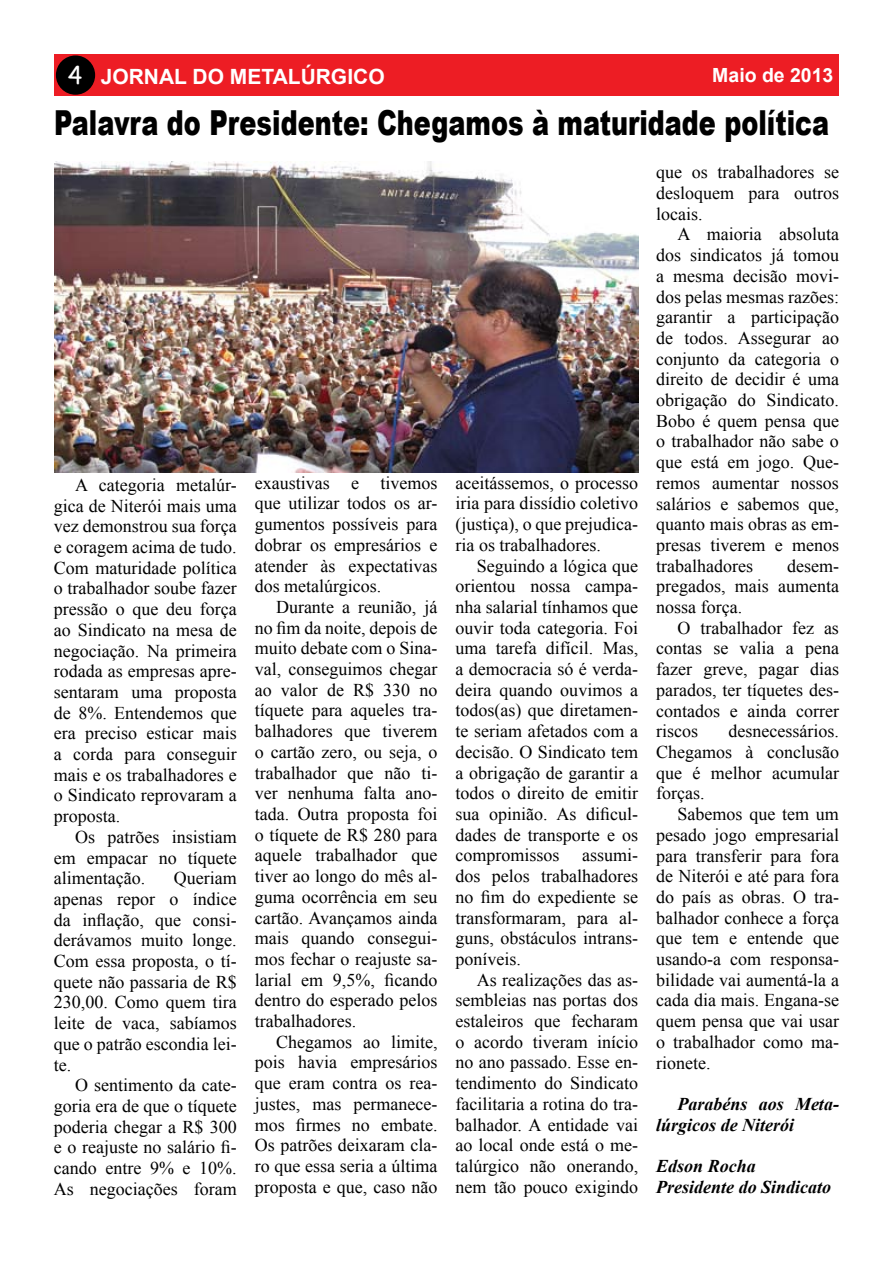
<style>
.page{position:relative;width:893px;height:1263px;background:#fff}
.page>*{position:absolute;margin:0;border:0;box-sizing:border-box;transform-origin:0 0}
.t1{font:900 34.5px "Arial";color:#000;scale:.74 1}
.t2{font:700 21px "Arial";color:#fff}
.t3{font:700 19.5px "Arial";color:#fff}
.t4{font:18px/20.7px "Times New Roman";color:#000;text-align:justify}
.t5{font:italic 700 18px/20.7px "Times New Roman";color:#000}
.s1{font-family:"Comic Sans MS";font-weight:400;font-size:24px}
</style>
<div class="page">
<div style="left:54px;top:54px;width:785px;height:42px;background:#ed1d24"></div>
<div style="left:57px;top:56px;width:37px;height:38px;background:#000;border-radius:50%"></div>
<div style="left:56px;top:55px;width:39px;height:40px;border:2px solid #000;border-radius:50%"></div>
<img style="left:54px;top:162px;width:584px;height:310px">
<p class="t2" style="left:68px;top:63px;width:318px"><span class="s1">4</span> JORNAL DO METALÚRGICO</p>
<p class="t3" style="left:712px;top:63px;width:123px">Maio de 2013</p>
<h1 class="t1" style="left:54px;top:98px;width:1049px">Palavra do Presidente: Chegamos à maturidade política</h1>
<p class="t4" style="left:54px;top:474px;width:184px;text-indent:21px">A categoria metalúr&shy;gica de Niterói mais uma vez demonstrou sua força e coragem acima de tudo.<br>Com maturidade política o trabalhador soube fazer pressão o que deu força ao Sindicato na mesa de negociação. Na primeira rodada as empresas apre&shy;sentaram uma proposta de 8%. Entendemos que era preciso esticar mais a corda para conseguir mais e os trabalhadores e o Sindicato reprovaram a proposta.</p>
<p class="t4" style="left:54px;top:826px;width:184px;text-indent:21px">Os patrões insistiam em empacar no tíquete alimentação.</p>
<p class="t4" style="left:54px;top:867px;width:184px;text-indent:120px">Queriam apenas repor o índice da inflação, que consi&shy;derávamos muito longe.<br>Com essa proposta, o tí&shy;quete não passaria de R$ 230,00. Como quem tira leite de vaca, sabíamos que o patrão escondia lei&shy;te.</p>
<p class="t4" style="left:54px;top:1074px;width:184px;text-indent:21px">O sentimento da cate&shy;goria era de que o tíquete poderia chegar a R$ 300 e o reajuste no salário fi&shy;cando entre 9% e 10%.<br>As negociações foram</p>
<p class="t4" style="left:255px;top:472px;width:184px">exaustivas e tivemos que utilizar todos os ar&shy;gumentos possíveis para dobrar os empresários e atender às expectativas dos metalúrgicos.</p>
<p class="t4" style="left:255px;top:596px;width:184px;text-indent:21px">Durante a reunião, já no fim da noite, depois de muito debate com o Sina&shy;val, conseguimos chegar ao valor de R$ 330 no tíquete para aqueles tra&shy;balhadores que tiverem o cartão zero, ou seja, o trabalhador que não ti&shy;ver nenhuma falta ano&shy;tada. Outra proposta foi o tíquete de R$ 280 para aquele trabalhador que tiver ao longo do mês al&shy;guma ocorrência em seu cartão. Avançamos ainda mais quando consegui&shy;mos fechar o reajuste sa&shy;larial em 9,5%, ficando dentro do esperado pelos trabalhadores.</p>
<p class="t4" style="left:255px;top:1031px;width:184px;text-indent:21px">Chegamos ao limite, pois havia empresários que eram contra os rea&shy;justes, mas permanece&shy;mos firmes no embate.<br>Os patrões deixaram cla&shy;ro que essa seria a última proposta e que, caso não</p>
<p class="t4" style="left:455px;top:472px;width:184px">aceitássemos, o processo iria para dissídio coletivo (justiça), o que prejudica&shy;ria os trabalhadores.</p>
<p class="t4" style="left:455px;top:555px;width:184px;text-indent:21px">Seguindo a lógica que orientou nossa campa&shy;nha salarial tínhamos que ouvir toda categoria. Foi uma tarefa difícil. Mas, a democracia só é verda&shy;deira quando ouvimos a todos(as) que diretamen&shy;te seriam afetados com a decisão. O Sindicato tem a obrigação de garantir a todos o direito de emitir sua opinião. As dificul&shy;dades de transporte e os compromissos</p>
<p class="t4" style="left:455px;top:845px;width:184px;text-indent:127px">assumi&shy;dos pelos trabalhadores no fim do expediente se transformaram, para al&shy;guns, obstáculos intrans&shy;poníveis.</p>
<p class="t4" style="left:455px;top:969px;width:184px;text-indent:21px">As realizações das as&shy;sembleias nas portas dos estaleiros que fecharam o acordo tiveram início no ano passado. Esse en&shy;tendimento do Sindicato facilitaria a rotina do tra&shy;balhador. A entidade vai ao local onde está o me&shy;talúrgico não onerando, nem tão pouco exigindo</p>
<p class="t4" style="left:656px;top:162px;width:184px">que os trabalhadores se desloquem para outros locais.</p>
<p class="t4" style="left:656px;top:224px;width:184px;text-indent:21px">A maioria absoluta dos sindicatos já tomou a mesma decisão movi&shy;dos pelas mesmas razões: garantir a participação de todos. Assegurar ao conjunto da categoria o direito de decidir é uma obrigação do Sindicato.<br>Bobo é quem pensa que o trabalhador não sabe o que está em jogo. Que&shy;remos aumentar nossos salários e sabemos que, quanto mais obras as em&shy;presas tiverem e menos trabalhadores</p>
<p class="t4" style="left:656px;top:555px;width:184px;text-indent:131px">desem&shy;pregados, mais aumenta nossa força.</p>
<p class="t4" style="left:656px;top:617px;width:184px;text-indent:21px">O trabalhador fez as contas se valia a pena fazer greve, pagar dias parados, ter tíquetes des&shy;contados e ainda correr riscos</p>
<p class="t4" style="left:656px;top:721px;width:184px;text-indent:72px">desnecessários.<br>Chegamos à conclusão que é melhor acumular forças.</p>
<p class="t4" style="left:656px;top:803px;width:184px;text-indent:21px">Sabemos que tem um pesado jogo empresarial para transferir para fora de Niterói e até para fora do país as obras. O tra&shy;balhador conhece a força que tem e entende que usando-a com responsa&shy;bilidade vai aumentá-la a cada dia mais. Engana-se quem pensa que vai usar o trabalhador como ma&shy;rionete.</p>
<p class="t5" style="left:656px;top:1093px;width:184px;text-indent:21px">Parabéns aos Meta&shy;lúrgicos de Niterói</p>
<p class="t5" style="left:656px;top:1155px;width:177px">Edson Rocha<br>Presidente do Sindicato</p>
</div>
